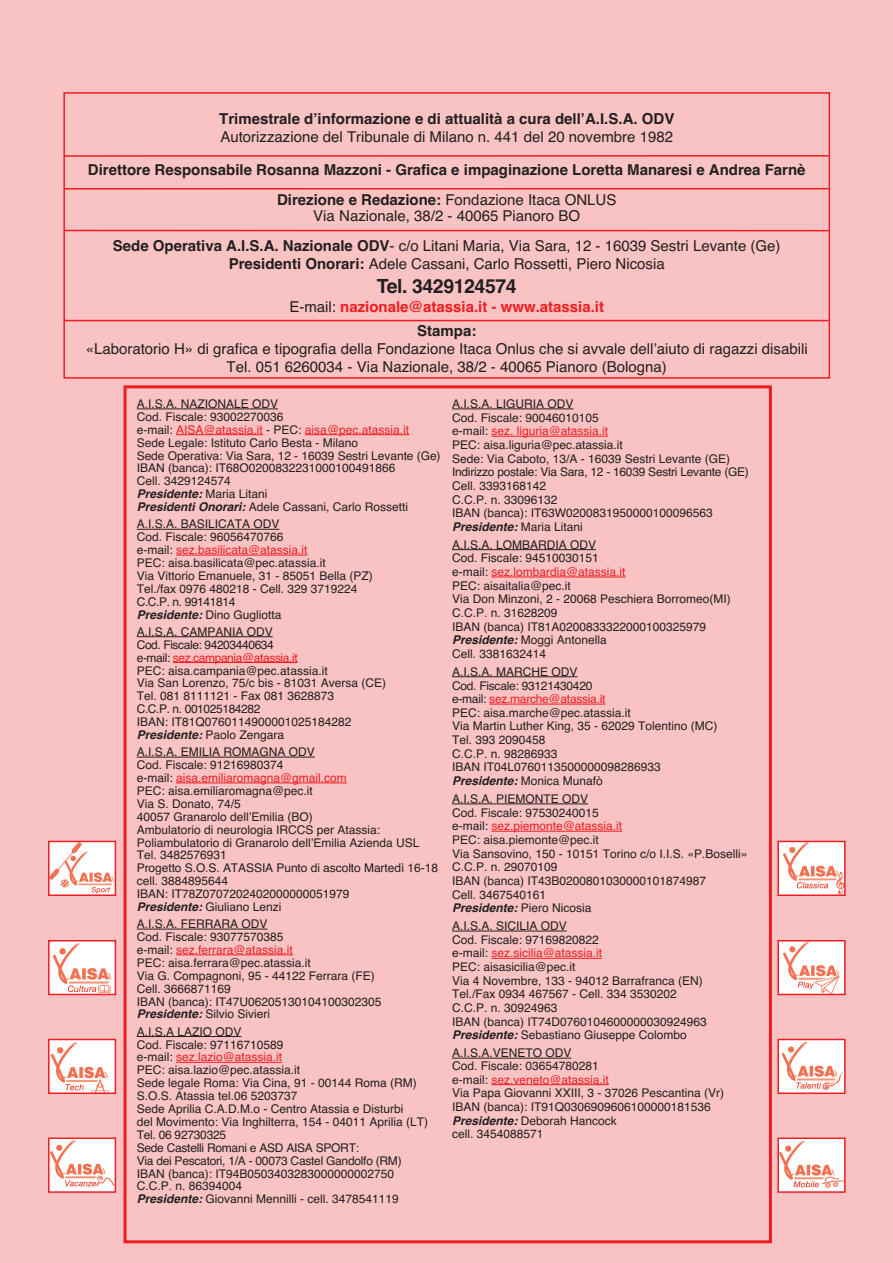
<style>
.page{position:relative;width:893px;height:1263px;background:#f8c3c2}
.page>*{position:absolute;margin:0;border:0;box-sizing:border-box;transform-origin:0 0}
.t1{font:700 19.5px "Helvetica";letter-spacing:-.02em;color:#231f20}
.t2{font:15px/30px "Helvetica";color:#231f20;text-align:center}
.t3{font:700 15px/29.2px "Helvetica";color:#231f20;text-align:center}
.t4{font:700 15px/24.3px "Helvetica";color:#ee1d23;text-align:center}
.t5{font:12px/12.9px "Helvetica";color:#231f20}
.s1{font-weight:400}
.s2{font-weight:700}
.s3{font-weight:400;color:#231f20}
.s4{color:#231f20}
.s5{color:#ee1d23}
.s6{font-weight:700;font-style:italic}
</style>
<div class="page">
<img style="left:780px;top:1140px;width:63px;height:50px">
<div style="left:777px;top:1137px;width:69px;height:56px;border:2px solid #ee1d23"></div>
<div style="left:123px;top:385px;width:649px;height:858px;border:3px solid #ee1d23"></div>
<img style="left:51px;top:1140px;width:62px;height:49px">
<div style="left:48px;top:1137px;width:68px;height:56px;border:2px solid #ee1d23"></div>
<img style="left:780px;top:1042px;width:63px;height:49px">
<div style="left:777px;top:1039px;width:69px;height:55px;border:2px solid #ee1d23"></div>
<img style="left:51px;top:1042px;width:62px;height:49px">
<div style="left:48px;top:1039px;width:68px;height:55px;border:2px solid #ee1d23"></div>
<div style="left:779px;top:941px;width:65px;height:53px;background:#fff"></div>
<img style="left:782px;top:943px;width:58px;height:49px">
<div style="left:777px;top:940px;width:69px;height:55px;border:2px solid #ee1d23"></div>
<img style="left:51px;top:943px;width:62px;height:49px">
<div style="left:48px;top:940px;width:68px;height:55px;border:2px solid #ee1d23"></div>
<img style="left:780px;top:844px;width:63px;height:49px">
<div style="left:777px;top:841px;width:69px;height:55px;border:2px solid #ee1d23"></div>
<img style="left:51px;top:844px;width:62px;height:49px">
<div style="left:48px;top:841px;width:68px;height:55px;border:2px solid #ee1d23"></div>
<div style="left:63px;top:92px;width:767px;height:287px;border:2px solid #ee1d23"></div>
<hr style="left:64px;top:320px;width:765px;height:1px;background:#ee1d23">
<hr style="left:64px;top:230px;width:765px;height:1px;background:#ee1d23">
<hr style="left:64px;top:188px;width:765px;height:1px;background:#ee1d23">
<hr style="left:64px;top:155px;width:765px;height:2px;background:#ee1d23">
<hr style="left:137px;top:409px;width:141px;height:1px;background:#231f20">
<hr style="left:176px;top:434px;width:87px;height:1px;background:#ee1d23">
<hr style="left:305px;top:434px;width:104px;height:1px;background:#ee1d23">
<hr style="left:137px;top:529px;width:142px;height:1px;background:#231f20">
<hr style="left:176px;top:555px;width:132px;height:1px;background:#ee1d23">
<hr style="left:137px;top:636px;width:136px;height:1px;background:#231f20">
<hr style="left:173px;top:662px;width:125px;height:1px;background:#ee1d23">
<hr style="left:137px;top:757px;width:178px;height:1px;background:#231f20">
<hr style="left:176px;top:783px;width:171px;height:1px;background:#ee1d23">
<hr style="left:137px;top:929px;width:130px;height:1px;background:#231f20">
<hr style="left:176px;top:954px;width:117px;height:1px;background:#ee1d23">
<hr style="left:137px;top:1036px;width:104px;height:1px;background:#231f20">
<hr style="left:176px;top:1062px;width:106px;height:1px;background:#ee1d23">
<hr style="left:452px;top:409px;width:121px;height:1px;background:#231f20">
<hr style="left:491px;top:436px;width:117px;height:1px;background:#ee1d23">
<hr style="left:452px;top:549px;width:144px;height:1px;background:#231f20">
<hr style="left:491px;top:577px;width:135px;height:1px;background:#ee1d23">
<hr style="left:452px;top:676px;width:125px;height:1px;background:#231f20">
<hr style="left:489px;top:704px;width:116px;height:1px;background:#ee1d23">
<hr style="left:452px;top:804px;width:136px;height:1px;background:#231f20">
<hr style="left:491px;top:831px;width:131px;height:1px;background:#ee1d23">
<hr style="left:452px;top:931px;width:115px;height:1px;background:#231f20">
<hr style="left:491px;top:958px;width:111px;height:1px;background:#ee1d23">
<hr style="left:452px;top:1058px;width:119px;height:1px;background:#231f20">
<hr style="left:491px;top:1084px;width:118px;height:1px;background:#ee1d23">
<p class="t3" style="left:219px;top:105px;width:457px">Trimestrale dʼinformazione e di attualità a cura dellʼA.I.S.A. ODV</p>
<p class="t2" style="left:220px;top:122px;width:454px">Autorizzazione del Tribunale di Milano n. 441 del 20 novembre 1982</p>
<p class="t3" style="left:88px;top:156px;width:719px">Direttore Responsabile Rosanna Mazzoni - Grafica e impaginazione Loretta Manaresi e Andrea Farnè<br>Direzione e Redazione: <span class="s1">Fondazione Itaca ONLUS</span></p>
<p class="t2" style="left:113px;top:201px;width:669px">Via Nazionale, 38/2 - 40065 Pianoro BO<br><span class="s2">Sede Operativa A.I.S.A. Nazionale ODV</span>- c/o Litani Maria, Via Sara, 12 - 16039 Sestri Levante (Ge)</p>
<p class="t2" style="left:229px;top:249px;width:437px"><span class="s2">Presidenti Onorari:</span> Adele Cassani, Carlo Rossetti, Piero Nicosia</p>
<h1 class="t1" style="left:377px;top:275px;width:141px">Tel. 3429124574</h1>
<p class="t4" style="left:289px;top:294px;width:316px"><span class="s3">E-mail:</span> nazionale@atassia.it - www.atassia.it<br><span class="s4">Stampa:</span></p>
<p class="t2" style="left:86px;top:340px;width:724px;line-height:18px">«Laboratorio H» di grafica e tipografia della Fondazione Itaca Onlus che si avvale dellʼaiuto di ragazzi disabili<br>Tel. 051 6260034 - Via Nazionale, 38/2 - 40065 Pianoro (Bologna)</p>
<p class="t5" style="left:137px;top:397px;width:305px">A.I.S.A. NAZIONALE ODV<br>Cod. Fiscale: 93002270036<br>e-mail: <span class="s5">AISA@atassia.it</span> - PEC: <span class="s5">aisa@pec.atassia.it<br></span>Sede Legale: Istituto Carlo Besta - Milano<br>Sede Operativa: Via Sara, 12 - 16039 Sestri Levante (Ge)<br>IBAN (banca): IT68O0200832231000100491866<br>Cell. 3429124574<br><span class="s6">Presidente:</span> Maria Litani<br><span class="s6">Presidenti Onorari:</span> Adele Cassani, Carlo Rossetti</p>
<p class="t5" style="left:137px;top:518px;width:238px">A.I.S.A. BASILICATA ODV<br>Cod. Fiscale: 96056470766<br>e-mail: <span class="s5">sez.basilicata@atassia.it<br></span>PEC: aisa.basilicata@pec.atassia.it<br>Via Vittorio Emanuele, 31 - 85051 Bella (PZ)<br>Tel./fax 0976 480218 - Cell. 329 3719224<br>C.C.P. n. 99141814<br><span class="s6">Presidente:</span> Dino Gugliotta</p>
<p class="t5" style="left:137px;top:625px;width:251px">A.I.S.A. CAMPANIA ODV<br>Cod. Fiscale: 94203440634<br>e-mail: <span class="s5">sez.campania@atassia.it<br></span>PEC: aisa.campania@pec.atassia.it<br>Via San Lorenzo, 75/c bis - 81031 Aversa (CE)<br>Tel. 081 8111121 - Fax 081 3628873<br>C.C.P. n. 001025184282<br>IBAN: IT81Q0760114900001025184282<br><span class="s6">Presidente:</span> Paolo Zengara</p>
<p class="t5" style="left:137px;top:745px;width:303px">A.I.S.A. EMILIA ROMAGNA ODV<br>Cod. Fiscale: 91216980374<br>e-mail: <span class="s5">aisa.emiliaromagna@gmail.com<br></span>PEC: aisa.emiliaromagna@pec.it<br>Via S. Donato, 74/5<br>40057 Granarolo dellʼEmilia (BO)<br>Ambulatorio di neurologia IRCCS per Atassia:<br>Poliambulatorio di Granarolo dellʼEmilia Azienda USL Tel. 3482576931<br>Progetto S.O.S. ATASSIA Punto di ascolto Martedì 16-18 cell. 3884895644<br>IBAN: IT78Z0707202402000000051979<br><span class="s6">Presidente:</span> Giuliano Lenzi</p>
<p class="t5" style="left:137px;top:917px;width:246px">A.I.S.A. FERRARA ODV<br>Cod. Fiscale: 93077570385<br>e-mail: <span class="s5">sez.ferrara@atassia.it<br></span>PEC: aisa.ferrara@pec.atassia.it<br>Via G. Compagnoni, 95 - 44122 Ferrara (FE)<br>Cell. 3666871169<br>IBAN (banca): IT47U06205130104100302305<br><span class="s6">Presidente:</span> Silvio Sivieri</p>
<p class="t5" style="left:137px;top:1025px;width:293px">A.I.S.A LAZIO ODV<br>Cod. Fiscale: 97116710589<br>e-mail: <span class="s5">sez.lazio@atassia.it<br></span>PEC: aisa.lazio@pec.atassia.it<br>Sede legale Roma: Via Cina, 91 - 00144 Roma (RM)<br>S.O.S. Atassia tel.06 5203737<br>Sede Aprilia C.A.D.M.o - Centro Atassia e Disturbi<br>del Movimento: Via Inghilterra, 154 - 04011 Aprilia (LT)<br>Tel. 06 92730325<br>Sede Castelli Romani e ASD AISA SPORT:<br>Via dei Pescatori, 1/A - 00073 Castel Gandolfo (RM)<br>IBAN (banca): IT94B0503403283000000002750<br>C.C.P. n. 86394004<br><span class="s6">Presidente:</span> Giovanni Mennilli - cell. 3478541119</p>
<p class="t5" style="left:452px;top:397px;width:298px;line-height:13.6px">A.I.S.A. LIGURIA ODV<br>Cod. Fiscale: 90046010105<br>e-mail: <span class="s5">sez. liguria@atassia.it<br></span>PEC: aisa.liguria@pec.atassia.it<br>Sede: Via Caboto, 13/A - 16039 Sestri Levante (GE)<br>Indirizzo postale: Via Sara, 12 - 16039 Sestri Levante (GE)<br>Cell. 3393168142<br>C.C.P. n. 33096132<br>IBAN (banca): IT63W0200831950000100096563<br><span class="s6">Presidente:</span> Maria Litani</p>
<p class="t5" style="left:452px;top:538px;width:280px;line-height:13.6px">A.I.S.A. LOMBARDIA ODV<br>Cod. Fiscale: 94510030151<br>e-mail: <span class="s5">sez.lombardia@atassia.it<br></span>PEC: aisaitalia@pec.it<br>Via Don Minzoni, 2 - 20068 Peschiera Borromeo(MI)<br>C.C.P. n. 31628209<br>IBAN (banca) IT81A0200833322000100325979<br><span class="s6">Presidente:</span> Moggi Antonella<br>Cell. 3381632414</p>
<p class="t5" style="left:452px;top:665px;width:267px;line-height:13.6px">A.I.S.A. MARCHE ODV<br>Cod. Fiscale: 93121430420<br>e-mail: <span class="s5">sez.marche@atassia.it<br></span>PEC: aisa.marche@pec.atassia.it<br>Via Martin Luther King, 35 - 62029 Tolentino (MC)<br>Tel. 393 2090458<br>C.C.P. n. 98286933<br>IBAN IT04L0760113500000098286933<br><span class="s6">Presidente:</span> Monica Munafò</p>
<p class="t5" style="left:452px;top:792px;width:297px;line-height:13.6px">A.I.S.A. PIEMONTE ODV<br>Cod. Fiscale: 97530240015<br>e-mail: <span class="s5">sez.piemonte@atassia.it<br></span>PEC: aisa.piemonte@pec.it<br>Via Sansovino, 150 - 10151 Torino c/o I.I.S. «P.Boselli»<br>C.C.P. n. 29070109<br>IBAN (banca) IT43B0200801030000101874987<br>Cell. 3467540161<br><span class="s6">Presidente:</span> Piero Nicosia</p>
<p class="t5" style="left:452px;top:919px;width:256px;line-height:13.6px">A.I.S.A. SICILIA ODV<br>Cod. Fiscale: 97169820822<br>e-mail: <span class="s5">sez.sicilia@atassia.it<br></span>PEC: aisasicilia@pec.it<br>Via 4 Novembre, 133 - 94012 Barrafranca (EN)<br>Tel./Fax 0934 467567 - Cell. 334 3530202<br>C.C.P. n. 30924963<br>IBAN (banca) IT74D0760104600000030924963<br><span class="s6">Presidente:</span> Sebastiano Giuseppe Colombo</p>
<p class="t5" style="left:452px;top:1046px;width:274px;line-height:13.5px">A.I.S.A.VENETO ODV<br>Cod. Fiscale: 03654780281<br>e-mail: <span class="s5">sez.veneto@atassia.it<br></span>Via Papa Giovanni XXIII, 3 - 37026 Pescantina (Vr)<br>IBAN (banca): IT91Q0306909606100000181536<br><span class="s6">Presidente:</span> Deborah Hancock<br>cell. 3454088571</p>
</div>
